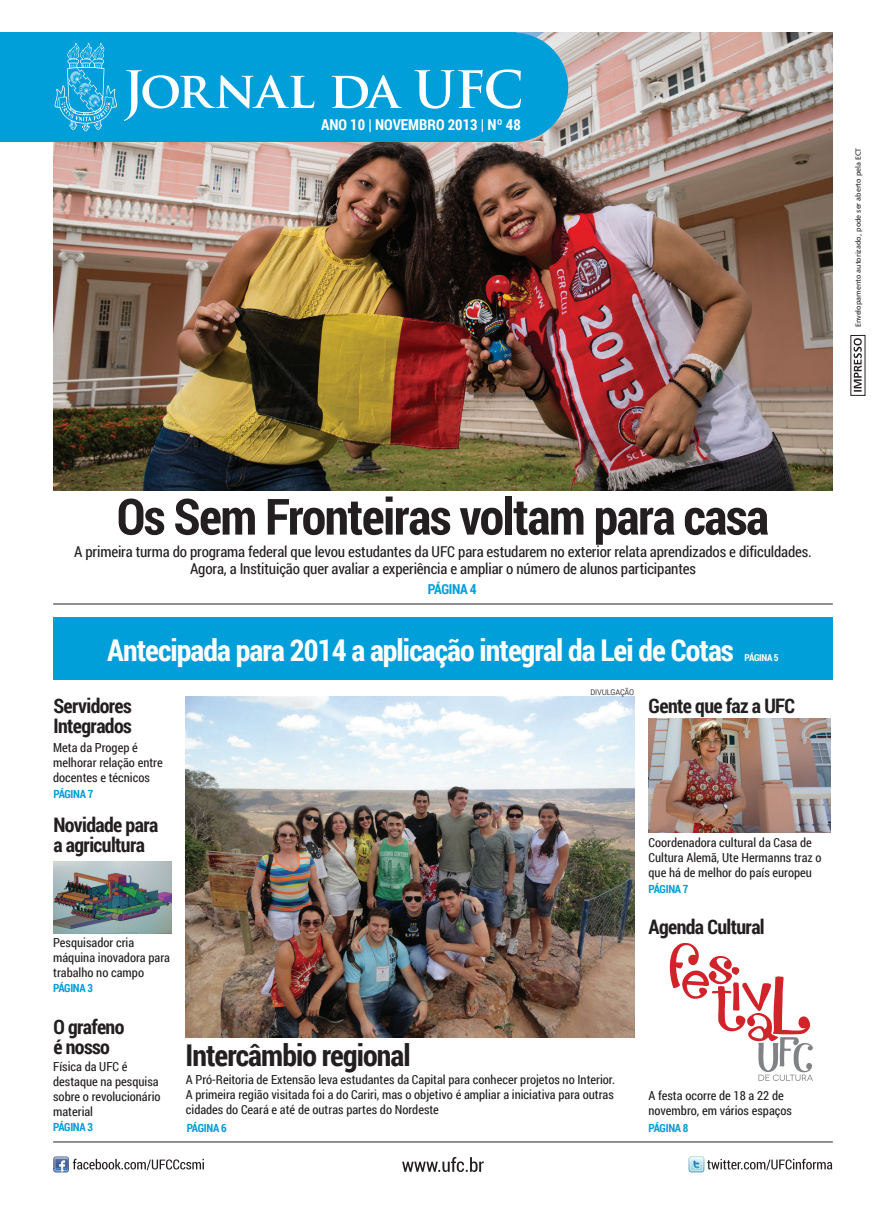
<style>
.page{position:relative;width:886px;height:1205px;background:#fff}
.page>*{position:absolute;margin:0;border:0;box-sizing:border-box;transform-origin:0 0}
.t1{font:700 50px "Roboto Condensed";letter-spacing:-.03em;color:#231f20}
.t2{font:700 30px "Roboto Condensed";letter-spacing:-.03em;color:#fff}
.t3{font:700 30px "Roboto Condensed";letter-spacing:-.03em;color:#231f20}
.t4{font:700 20px/20px "Roboto Condensed";letter-spacing:-.03em;color:#231f20}
.t5{font:15px/17.5px "Roboto Condensed";letter-spacing:-.01em;color:#231f20;text-align:center}
.t6{font:700 15px "Roboto Condensed";color:#fff}
.t7{font:700 13.75px "Roboto Condensed";letter-spacing:-.03em;color:#009fda}
.t8{font:12.5px/15px "Roboto Condensed";color:#231f20}
.t9{font:700 11.25px "Roboto Condensed";letter-spacing:-.03em;color:#009fda}
.t10{font:300 10px "Roboto Condensed";color:#231f20}
.t11{font:700 9.62px "Roboto Condensed";letter-spacing:-.03em;color:#fff}
.t12{font:7.5px "Humanist 777 BT Roman B";color:#231f20}
</style>
<div class="page">
<img style="left:53px;top:862px;width:118px;height:72px">
<img style="left:648px;top:718px;width:182px;height:114px">
<img style="left:185px;top:696px;width:449px;height:341px">
<img style="left:53px;top:33px;width:780px;height:458px">
<div style="left:53px;top:617px;width:780px;height:63px;background:#009fda"></div>
<svg style="left:853px;top:338px;width:9px;height:54px"></svg>
<hr style="left:53px;top:1141px;width:780px;height:1px;background:#231f20">
<hr style="left:53px;top:604px;width:780px;height:1px;background:#231f20">
<div style="left:459px;top:33px;width:109px;height:109px;background:#009fda;border-radius:50%"></div>
<div style="left:0;top:33px;width:515px;height:109px;background:#009fda"></div>
<svg style="left:54px;top:43px;width:467px;height:88px"></svg>
<svg style="left:402px;top:1157px;width:82px;height:15px"></svg>
<svg style="left:688px;top:1156px;width:144px;height:16px"></svg>
<svg style="left:53px;top:1156px;width:151px;height:16px"></svg>
<img style="left:54px;top:1157px;width:14px;height:3px">
<svg style="left:670px;top:943px;width:143px;height:138px"></svg>
<p class="t6" style="left:321px;top:114px;width:201px">ANO 10 | NOVEMBRO 2013 | Nº 48</p>
<p class="t12" style="left:853px;top:327px;width:181px;rotate:-90deg">Envelopamento autorizado, pode ser aberto pela ECT</p>
<h1 class="t1" style="left:117px;top:481px;width:654px">Os Sem Fronteiras voltam para casa</h1>
<p class="t5" style="left:74px;top:542px;width:739px">A primeira turma do programa federal que levou estudantes da UFC para estudarem no exterior relata aprendizados e dificuldades.<br>Agora, a Instituição quer avaliar a experiência e ampliar o número de alunos participantes</p>
<p class="t7" style="left:428px;top:579px;width:50px">PÁGINA 4</p>
<h2 class="t2" style="left:107px;top:629px;width:628px">Antecipada para 2014 a aplicação integral da Lei de Cotas</h2>
<p class="t11" style="left:744px;top:650px;width:36px">PÁGINA 5</p>
<h3 class="t4" style="left:53px;top:695px;width:80px">Servidores<br>Integrados</h3>
<p class="t8" style="left:53px;top:740px;width:111px">Meta da Progep é melhorar relação entre docentes e técnicos</p>
<p class="t9" style="left:53px;top:785px;width:42px">PÁGINA 7</p>
<h3 class="t4" style="left:53px;top:814px;width:106px">Novidade para a agricultura</h3>
<p class="t8" style="left:53px;top:935px;width:118px">Pesquisador cria máquina inovadora para trabalho no campo</p>
<p class="t9" style="left:53px;top:980px;width:42px">PÁGINA 3</p>
<h3 class="t4" style="left:53px;top:1016px;width:72px">O grafeno é nosso</h3>
<p class="t8" style="left:53px;top:1058px;width:109px">Física da UFC é destaque na pesquisa sobre o revolucionário material</p>
<p class="t10" style="left:590px;top:684px;width:45px">DIVULGAÇÃO</p>
<h3 class="t4" style="left:648px;top:695px;width:148px">Gente que faz a UFC</h3>
<p class="t8" style="left:648px;top:835px;width:175px">Coordenadora cultural da Casa de<br>Cultura Alemã, Ute Hermanns traz o que há de melhor do país europeu</p>
<p class="t9" style="left:648px;top:881px;width:42px">PÁGINA 7</p>
<h3 class="t4" style="left:648px;top:916px;width:118px">Agenda Cultural</h3>
<h2 class="t3" style="left:185px;top:1034px;width:227px">Intercâmbio regional</h2>
<p class="t8" style="left:186px;top:1071px;width:431px;text-align:justify">A Pró-Reitoria de Extensão leva estudantes da Capital para conhecer projetos no Interior.<br>A primeira região visitada foi a do Cariri, mas o objetivo é ampliar a iniciativa para outras cidades do Ceará e até de outras partes do Nordeste</p>
<p class="t8" style="left:648px;top:1088px;width:145px">A festa ocorre de 18 a 22 de novembro, em vários espaços</p>
<p class="t9" style="left:53px;top:1119px;width:42px">PÁGINA 3</p>
<p class="t9" style="left:187px;top:1120px;width:42px">PÁGINA 6</p>
<p class="t9" style="left:648px;top:1120px;width:42px">PÁGINA 8</p>
</div>
